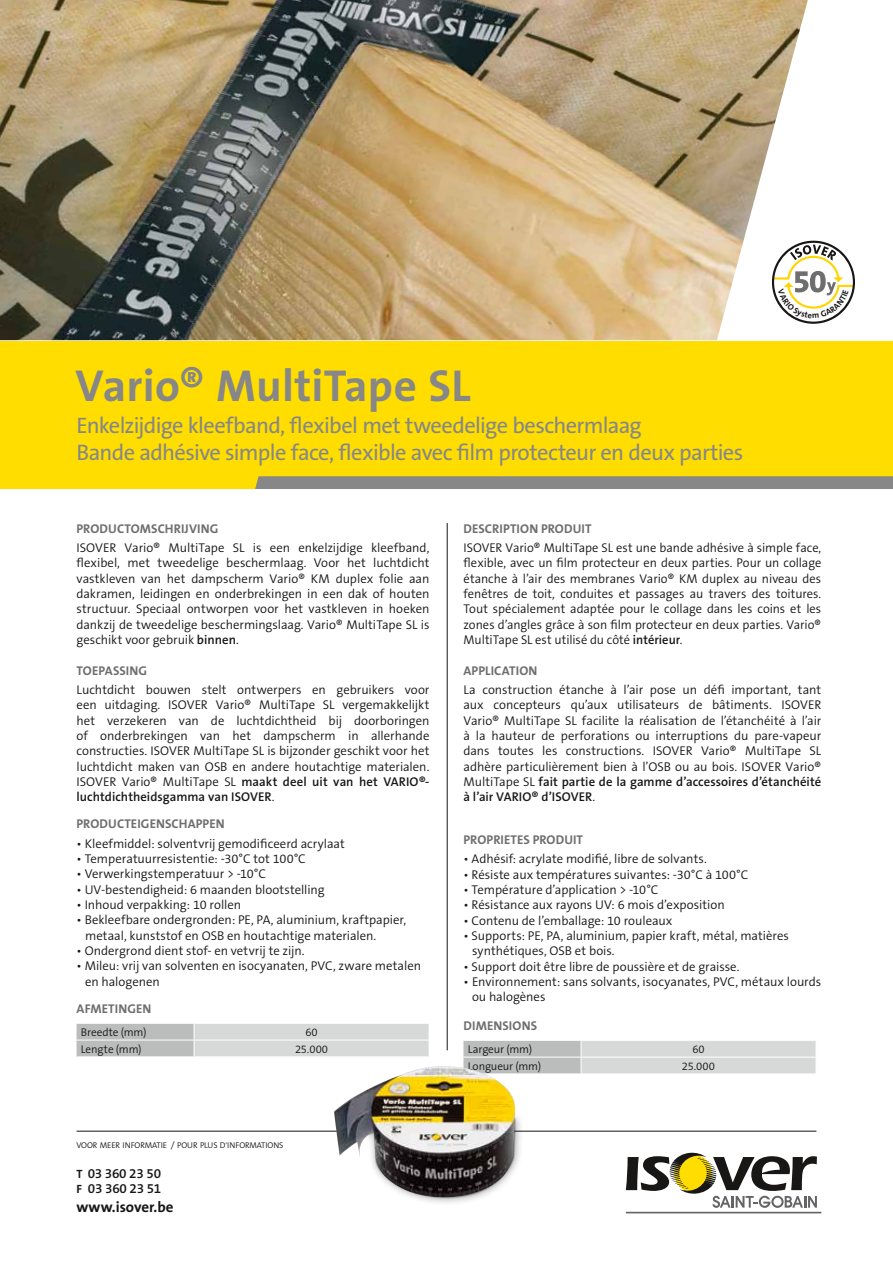
<style>
.page{position:relative;width:893px;height:1263px;background:#fff}
.page>*{position:absolute;margin:0;border:0;box-sizing:border-box;transform-origin:0 0}
.t1{font:700 45px "The Sans B7";letter-spacing:.005em;color:#868786}
.t2{font:22.5px/27px "The Sans B5 Plain";letter-spacing:-.03em;color:#868786}
.t3{font:700 15px "The Sans B7";color:#181716}
.t4{font:600 13.5px/15px "The Sans B6";letter-spacing:-.015em;color:#181716}
.t5{font:300 12.75px/15.3px "The Sans B4";color:#181716;text-align:justify}
.t6{font:600 12.75px/15.3px "The Sans B6";letter-spacing:.005em;color:#181716}
.t7{font:700 12.75px "The Sans B7";letter-spacing:.01em;color:#6e6e6e}
.t8{font:300 11.25px "The Sans B4";letter-spacing:-.01em;color:#181716}
.t9{font:300 8.4px "The Sans B4";letter-spacing:-.015em;color:#181716}
.s1{font-family:"The Sans B6";font-weight:600}
.s2{font-family:"The Sans B4";font-weight:300}
.s3{font-size:9px}
.s4{font-size:7.5px}
.s5{font-family:"The Sans B7";font-weight:700;font-size:12px}
</style>
<div class="page">
<hr style="left:77px;top:1131px;width:739px;height:1px;background:#181716">
<div style="left:0;top:340px;width:893px;height:149px;background:#fd0"></div>
<svg style="left:255px;top:476px;width:638px;height:13px;background:#888982"></svg>
<img style="left:0;top:0;width:808px;height:340px">
<hr style="left:447px;top:523px;width:1px;height:527px;background:#181716">
<hr style="left:626px;top:1212px;width:195px;height:1px;background:#646365">
<svg style="left:626px;top:1153px;width:191px;height:55px"></svg>
<svg style="left:77px;top:1023px;width:352px;height:33px;background:#d0d1d1"></svg>
<svg style="left:463px;top:1040px;width:353px;height:33px;background:#d1d2d2"></svg>
<div style="left:361px;top:1111px;width:163px;height:95px;background:#181716;opacity:.5"></div>
<img style="left:334px;top:1066px;width:181px;height:133px">
<svg style="left:771px;top:241px;width:84px;height:83px"></svg>
<h1 class="t1" style="left:75px;top:362px;width:397px">Vario® MultiTape SL</h1>
<h2 class="t2" style="left:77px;top:413px;width:668px">Enkelzijdige kleefband, flexibel met tweedelige beschermlaag<br>Bande adhésive simple face, flexible avec film protecteur en deux parties</h2>
<p class="t7" style="left:77px;top:522px;width:143px">PRODUCTOMSCHRIJVING</p>
<p class="t5" style="left:77px;top:541px;width:354px">ISOVER Vario® MultiTape SL is een enkelzijdige kleefband, flexibel, met tweedelige beschermlaag. Voor het luchtdicht vastkleven van het dampscherm Vario® KM duplex folie aan dakramen, leidingen en onderbrekingen in een dak of houten structuur. Speciaal ontworpen voor het vastkleven in hoeken dankzij de tweedelige beschermingslaag. Vario® MultiTape SL is geschikt voor gebruik <span class="s1">binnen</span>.</p>
<p class="t7" style="left:77px;top:663px;width:72px">TOEPASSING</p>
<p class="t5" style="left:77px;top:683px;width:354px">Luchtdicht bouwen stelt ontwerpers en gebruikers voor een uitdaging. ISOVER Vario® MultiTape SL vergemakkelijkt het verzekeren van de luchtdichtheid bij doorboringen of onderbrekingen van het dampscherm in allerhande constructies. ISOVER MultiTape SL is bijzonder geschikt voor het luchtdicht maken van OSB en andere houtachtige materialen.</p>
<p class="t6" style="left:77px;top:774px;width:354px"><span class="s2">ISOVER Vario® MultiTape SL</span> maakt deel uit van het VARIO®- luchtdichtheidsgamma van ISOVER<span class="s2">.</span></p>
<p class="t7" style="left:77px;top:817px;width:150px">PRODUCTEIGENSCHAPPEN</p>
<p class="t5" style="left:77px;top:836px;width:270px">• Kleefmiddel: solventvrij gemodificeerd acrylaat</p>
<p class="t5" style="left:77px;top:852px;width:231px">• Temperatuurresistentie: -30°C tot 100°C</p>
<p class="t5" style="left:77px;top:867px;width:191px">• Verwerkingstemperatuur &gt; -10°C</p>
<p class="t5" style="left:77px;top:882px;width:250px">• UV-bestendigheid: 6 maanden blootstelling</p>
<p class="t5" style="left:77px;top:897px;width:166px">• Inhoud verpakking: 10 rollen</p>
<p class="t5" style="left:85px;top:913px;width:323px;text-indent:-9px">• Bekleefbare ondergronden: PE, PA, aluminium, kraftpapier, metaal, kunststof en OSB en houtachtige materialen.</p>
<p class="t5" style="left:77px;top:943px;width:230px">• Ondergrond dient stof- en vetvrij te zijn.</p>
<p class="t5" style="left:85px;top:959px;width:338px;text-indent:-9px">• Mileu: vrij van solventen en isocyanaten, PVC, zware metalen en halogenen</p>
<p class="t7" style="left:77px;top:1001px;width:76px">AFMETINGEN</p>
<p class="t8" style="left:81px;top:1026px;width:67px">Breedte (mm)</p>
<p class="t8" style="left:305px;top:1026px;width:14px">60</p>
<p class="t8" style="left:81px;top:1043px;width:62px">Lengte (mm)</p>
<p class="t8" style="left:295px;top:1043px;width:35px">25.000</p>
<p class="t9" style="left:77px;top:1140px;width:208px">VOOR MEER INFORMATIE <span class="s3">/</span> POUR PLUS D<span class="s4">’</span>INFORMATIONS</p>
<p class="t4" style="left:77px;top:1166px;width:86px"><span class="s5">T</span> 03 360 23 50<br><span class="s5">F</span> 03 360 23 51</p>
<p class="t3" style="left:77px;top:1199px;width:98px">www.isover.be</p>
<p class="t7" style="left:463px;top:522px;width:129px">DESCRIPTION PRODUIT</p>
<p class="t5" style="left:463px;top:541px;width:359px">ISOVER Vario® MultiTape SL est une bande adhésive à simple face, flexible, avec un film protecteur en deux parties. Pour un collage étanche à l’air des membranes Vario® KM duplex au niveau des fenêtres de toit, conduites et passages au travers des toitures.<br>Tout spécialement adaptée pour le collage dans les coins et les zones d’angles grâce à son film protecteur en deux parties. Vario® MultiTape SL est utilisé du côté <span class="s1">intérieur</span>.</p>
<p class="t7" style="left:463px;top:663px;width:75px">APPLICATION</p>
<p class="t5" style="left:463px;top:683px;width:359px">La construction étanche à l’air pose un défi important, tant aux concepteurs qu’aux utilisateurs de bâtiments. ISOVER Vario® MultiTape SL facilite la réalisation de l’étanchéité à l’air à la hauteur de perforations ou interruptions du pare-vapeur dans toutes les constructions. ISOVER Vario® MultiTape SL adhère particulièrement bien à l’OSB ou au bois. ISOVER Vario®</p>
<p class="t6" style="left:463px;top:774px;width:359px"><span class="s2">MultiTape SL</span> fait partie de la gamme d’accessoires d’étanchéité à l’air VARIO® d’ISOVER<span class="s2">.</span></p>
<p class="t7" style="left:463px;top:833px;width:121px">PROPRIETES PRODUIT</p>
<p class="t5" style="left:463px;top:852px;width:245px">• Adhésif: acrylate modifié, libre de solvants.</p>
<p class="t5" style="left:463px;top:867px;width:286px">• Résiste aux températures suivantes: -30°C à 100°C</p>
<p class="t5" style="left:463px;top:882px;width:196px">• Température d’application &gt; -10°C</p>
<p class="t5" style="left:463px;top:898px;width:263px">• Résistance aux rayons UV: 6 mois d’exposition</p>
<p class="t5" style="left:463px;top:913px;width:210px">• Contenu de l’emballage: 10 rouleaux</p>
<p class="t5" style="left:472px;top:928px;width:318px;text-indent:-9px">• Supports: PE, PA, aluminium, papier kraft, métal, matières synthétiques, OSB et bois.</p>
<p class="t5" style="left:463px;top:959px;width:277px">• Support doit être libre de poussière et de graisse.</p>
<p class="t5" style="left:472px;top:974px;width:351px;text-indent:-9px">• Environnement: sans solvants, isocyanates, PVC, métaux lourds ou halogènes</p>
<p class="t7" style="left:463px;top:1019px;width:75px">DIMENSIONS</p>
<p class="t8" style="left:468px;top:1043px;width:66px">Largeur (mm)</p>
<p class="t8" style="left:692px;top:1043px;width:14px">60</p>
<p class="t8" style="left:468px;top:1060px;width:75px">Longueur (mm)</p>
<p class="t8" style="left:682px;top:1060px;width:35px">25.000</p>
</div>
